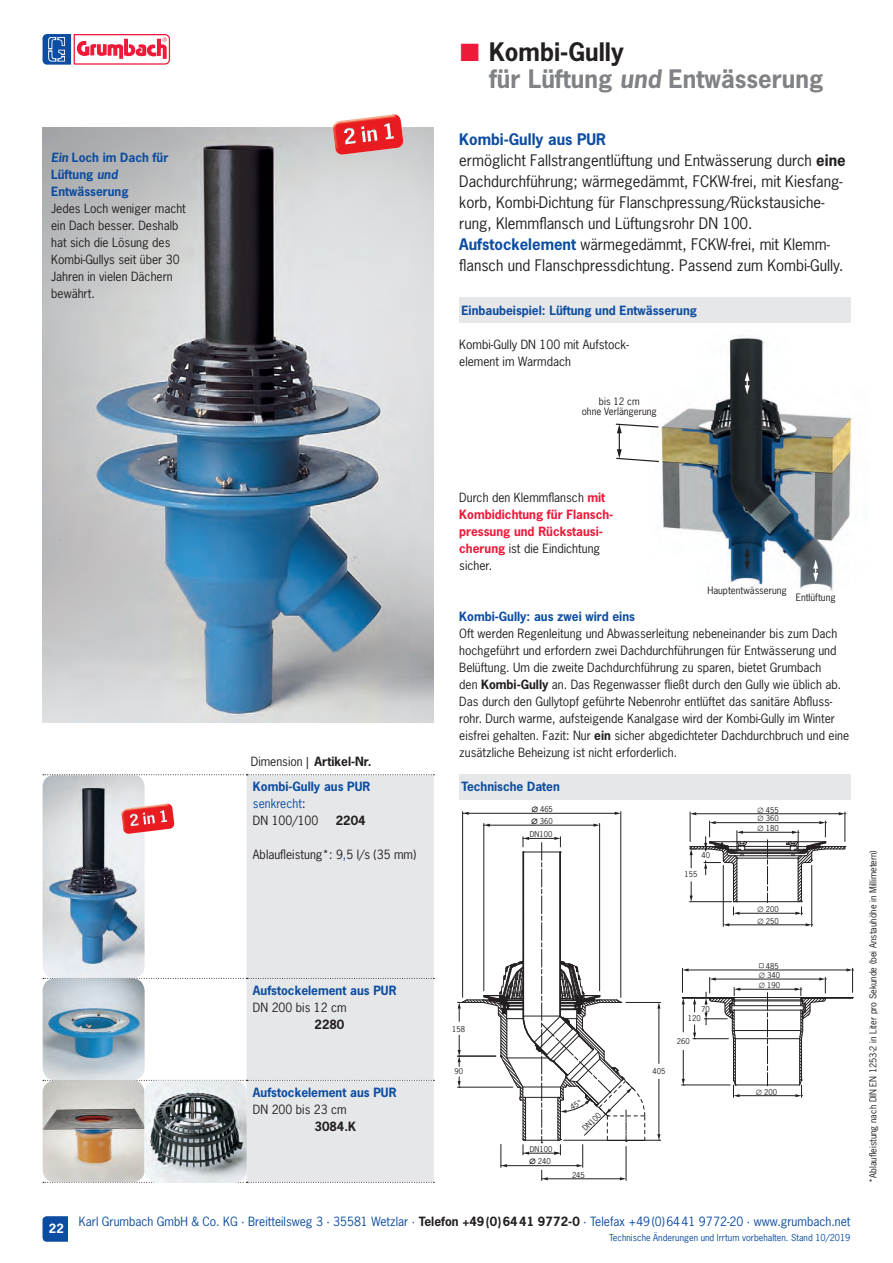
<style>
.page{position:relative;width:893px;height:1263px;background:#fff}
.page>*{position:absolute;margin:0;border:0;box-sizing:border-box;transform-origin:0 0}
.t1{font:700 24px/27px "News Gothic Std";color:#808285}
.t2{font:15px/21px "News Gothic Std";color:#231f20}
.t3{font:12px/17px "News Gothic Std";color:#231f20}
.t4{font:700 12px/17px "News Gothic Std";color:#0d4da1}
.t5{font:12px "News Gothic Std";color:#0d4da1}
.t6{font:700 12px/17px "News Gothic Std";color:#ed1a3a}
.t7{font:700 12px "News Gothic Std";color:#231f20}
.t8{font:700 12px "News Gothic Std";color:#fff}
.t9{font:9.6px/9.6px "News Gothic Std";color:#231f20;text-align:center}
.t10{font:9px "News Gothic Std";color:#231f20}
.t11{font:9px "News Gothic Std";color:#0d4da1}
.t12{font:7.5px/9.3px "News Gothic Std";color:#231f20}
.s1{font-style:italic}
.s2{color:#231f20}
.s3{font-weight:700;color:#0d4da1}
.s4{font-weight:700}
.s5{font-weight:400;color:#231f20}
.s6{color:#0d4da1}
.s7{font-weight:700;color:#231f20}
</style>
<div class="page">
<div style="left:459px;top:774px;width:391px;height:25px;background:#e6e7e9"></div>
<hr style="left:599px;top:823px;width:1px;height:168px;background:#231f20">
<hr style="left:483px;top:823px;width:1px;height:168px;background:#231f20">
<hr style="left:490px;top:825px;width:103px;height:1px;background:#231f20">
<svg style="left:593px;top:824px;width:7px;height:3px"></svg>
<svg style="left:484px;top:824px;width:6px;height:3px"></svg>
<hr style="left:620px;top:811px;width:1px;height:186px;background:#231f20">
<hr style="left:462px;top:811px;width:1px;height:186px;background:#231f20">
<hr style="left:469px;top:813px;width:146px;height:1px;background:#231f20">
<svg style="left:615px;top:812px;width:6px;height:3px"></svg>
<svg style="left:463px;top:812px;width:6px;height:3px"></svg>
<hr style="left:626px;top:1002px;width:35px;height:1px;background:#231f20">
<hr style="left:564px;top:1140px;width:97px;height:1px;background:#231f20">
<hr style="left:659px;top:1008px;width:1px;height:55px;background:#231f20">
<hr style="left:659px;top:1079px;width:1px;height:55px;background:#231f20">
<svg style="left:657px;top:1003px;width:3px;height:5px"></svg>
<svg style="left:657px;top:1134px;width:3px;height:7px"></svg>
<hr style="left:689px;top:901px;width:43px;height:1px;background:#231f20">
<hr style="left:723px;top:865px;width:1px;height:61px;background:#231f20">
<hr style="left:811px;top:865px;width:1px;height:61px;background:#231f20">
<hr style="left:729px;top:924px;width:77px;height:1px;background:#231f20">
<svg style="left:723px;top:923px;width:6px;height:3px"></svg>
<svg style="left:806px;top:923px;width:7px;height:3px"></svg>
<svg style="left:690px;top:812px;width:156px;height:103px"></svg>
<hr style="left:737px;top:858px;width:61px;height:1px;background:#231f20">
<img style="left:661px;top:336px;width:193px;height:255px">
<svg style="left:615px;top:423px;width:44px;height:40px"></svg>
<svg style="left:813px;top:559px;width:5px;height:23px"></svg>
<svg style="left:745px;top:372px;width:5px;height:22px"></svg>
<svg style="left:745px;top:548px;width:5px;height:22px"></svg>
<div style="left:459px;top:298px;width:391px;height:25px;background:#e6e7e9"></div>
<svg style="left:43px;top:34px;width:127px;height:31px"></svg>
<svg style="left:43px;top:1216px;width:25px;height:26px"></svg>
<img style="left:43px;top:775px;width:102px;height:407px">
<div style="left:247px;top:775px;width:187px;height:407px;background:#e6e7e9"></div>
<svg style="left:43px;top:774px;width:391px;height:1px"></svg>
<svg style="left:43px;top:978px;width:391px;height:1px"></svg>
<svg style="left:43px;top:1080px;width:391px;height:1px"></svg>
<svg style="left:43px;top:1182px;width:391px;height:1px"></svg>
<img style="left:145px;top:1081px;width:102px;height:102px">
<img style="left:121px;top:804px;width:53px;height:30px">
<img style="left:130px;top:810px;width:37px;height:16px">
<img style="left:43px;top:128px;width:391px;height:595px">
<img style="left:333px;top:114px;width:71px;height:41px">
<img style="left:344px;top:123px;width:50px;height:21px">
<svg style="left:682px;top:967px;width:171px;height:130px"></svg>
<svg style="left:457px;top:837px;width:188px;height:343px"></svg>
<p class="t4" style="left:51px;top:148px;width:119px"><span class="s1">Ein</span> Loch im Dach für<br>Lüftung <span class="s1">und<br></span>Entwässerung</p>
<p class="t3" style="left:51px;top:199px;width:136px">Jedes Loch weniger macht ein Dach besser. Deshalb hat sich die Lösung des<br>Kombi-Gullys seit über 30<br>Jahren in vielen Dächern bewährt.</p>
<h1 class="t1" style="left:489px;top:38px;width:336px"><span class="s2">Kombi-Gully<br></span>für Lüftung <span class="s1">und</span> Entwässerung</h1>
<p class="t2" style="left:459px;top:128px;width:388px"><span class="s3">Kombi-Gully aus PUR<br></span>ermöglicht Fallstrangentlüftung und Entwässerung durch <span class="s4">eine </span>Dachdurchführung; wärmegedämmt, FCKW-frei, mit Kiesfang&shy;korb, Kombi-Dichtung für Flanschpressung/Rückstausiche&shy;rung, Klemmflansch und Lüftungsrohr DN 100.<br><span class="s3">Aufstockelement</span> wärmegedämmt, FCKW-frei, mit Klemm&shy;flansch und Flanschpressdichtung. Passend zum Kombi-Gully.</p>
<p class="t4" style="left:461px;top:301px;width:237px">Einbaubeispiel: Lüftung und Entwässerung</p>
<p class="t3" style="left:459px;top:336px;width:171px">Kombi-Gully DN 100 mit Aufstock&shy;element im Warmdach</p>
<p class="t9" style="left:582px;top:397px;width:76px">bis 12 cm<br>ohne Verlängerung</p>
<p class="t8" style="left:49px;top:1221px;width:16px">22</p>
<p class="t4" style="left:251px;top:749px;width:122px;line-height:24.8px"><span class="s5">Dimension |</span> <span class="s2">Artikel-Nr.<br></span>Kombi-Gully aus PUR</p>
<p class="t3" style="left:253px;top:795px;width:67px"><span class="s6">senkrecht</span>:<br>DN 100/100</p>
<p class="t7" style="left:336px;top:812px;width:31px">2204</p>
<p class="t3" style="left:253px;top:846px;width:165px">Ablaufleistung*: 9<span class="s6">,</span>5 l/s (35 mm)</p>
<p class="t4" style="left:253px;top:982px;width:145px">Aufstockelement aus PUR</p>
<p class="t3" style="left:253px;top:999px;width:95px">DN 200 bis 12 cm</p>
<p class="t7" style="left:315px;top:1016px;width:31px">2280</p>
<p class="t4" style="left:253px;top:1084px;width:145px">Aufstockelement aus PUR</p>
<p class="t3" style="left:253px;top:1101px;width:95px">DN 200 bis 23 cm</p>
<p class="t7" style="left:315px;top:1119px;width:43px">3084.K</p>
<p class="t6" style="left:459px;top:488px;width:156px"><span class="s5">Durch den Klemmflansch</span> mit<br>Kombidichtung für Flansch&shy;pressung und Rückstausi&shy;cherung <span class="s5">ist die Eindichtung sicher.</span></p>
<p class="t9" style="left:707px;top:585px;width:81px">Hauptentwässerung</p>
<p class="t9" style="left:796px;top:592px;width:42px">Entlüftung</p>
<p class="t4" style="left:459px;top:608px;width:177px">Kombi-Gully: aus zwei wird eins</p>
<p class="t3" style="left:459px;top:625px;width:391px">Oft werden Regenleitung und Abwasserleitung nebeneinander bis zum Dach hochgeführt und erfordern zwei Dachdurchführungen für Entwässerung und Belüftung. Um die zweite Dachdurchführung zu sparen, bietet Grumbach<br>den <span class="s4">Kombi-Gully</span> an. Das Regenwasser fließt durch den Gully wie üblich ab.<br>Das durch den Gullytopf geführte Nebenrohr entlüftet das sanitäre Abfluss&shy;rohr. Durch warme, aufsteigende Kanalgase wird der Kombi-Gully im Winter eisfrei gehalten. Fazit: Nur <span class="s4">ein</span> sicher abgedichteter Dachdurchbruch und eine zusätzliche Beheizung ist nicht erforderlich.</p>
<p class="t12" style="left:678px;top:628px;width:14px">158</p>
<p class="t12" style="left:806px;top:730px;width:24px;rotate:-45deg">DN100</p>
<p class="t4" style="left:461px;top:778px;width:100px">Technische Daten</p>
<p class="t12" style="left:532px;top:804px;width:23px">∅ 465</p>
<p class="t12" style="left:532px;top:816px;width:23px">∅ 360</p>
<p class="t12" style="left:530px;top:830px;width:24px">DN100</p>
<p class="t12" style="left:452px;top:1024px;width:14px">158</p>
<p class="t12" style="left:455px;top:1066px;width:10px">90</p>
<p class="t12" style="left:530px;top:1144px;width:24px">DN100</p>
<p class="t12" style="left:530px;top:1157px;width:23px">∅ 240</p>
<p class="t12" style="left:581px;top:1126px;width:24px;rotate:-45deg">DN100</p>
<p class="t12" style="left:572px;top:1170px;width:14px">245</p>
<p class="t12" style="left:701px;top:851px;width:10px">40</p>
<p class="t12" style="left:684px;top:870px;width:14px">155</p>
<p class="t12" style="left:652px;top:1066px;width:14px">405</p>
<p class="t12" style="left:701px;top:1004px;width:10px">70</p>
<p class="t12" style="left:688px;top:1013px;width:14px">120</p>
<p class="t12" style="left:677px;top:1036px;width:14px">260</p>
<p class="t12" style="left:757px;top:805px;width:23px;text-align:justify">∅ 455 ∅ 360 ∅ 180</p>
<p class="t12" style="left:757px;top:903px;width:23px;line-height:11.6px">∅ 200 ∅ 250</p>
<p class="t12" style="left:759px;top:961px;width:23px;text-align:right">485<br>∅ 340</p>
<p class="t12" style="left:759px;top:980px;width:23px">∅ 190</p>
<p class="t12" style="left:756px;top:1087px;width:23px">∅ 200</p>
<p class="t12" style="left:532px;top:1209px;width:23px">∅ 360 ∅ 180</p>
<p class="t5" style="left:79px;top:1213px;width:773px">Karl Grumbach GmbH &amp; Co. KG · Breitteilsweg 3 · 35581 Wetzlar · <span class="s7">Telefon +49(0)6441 9772-0</span> · Telefax +49(0)6441 9772-20 · www.grumbach.net</p>
<p class="t11" style="left:609px;top:1232px;width:243px">Technische Änderungen und Irrtum vorbehalten. Stand 10/2019</p>
<p class="t10" style="left:867px;top:1183px;width:334px;rotate:-90deg">*Ablaufleistung nach DIN EN 1253-2 in Liter pro Sekunde (bei Anstauhöhe in Millimetern)</p>
</div>
